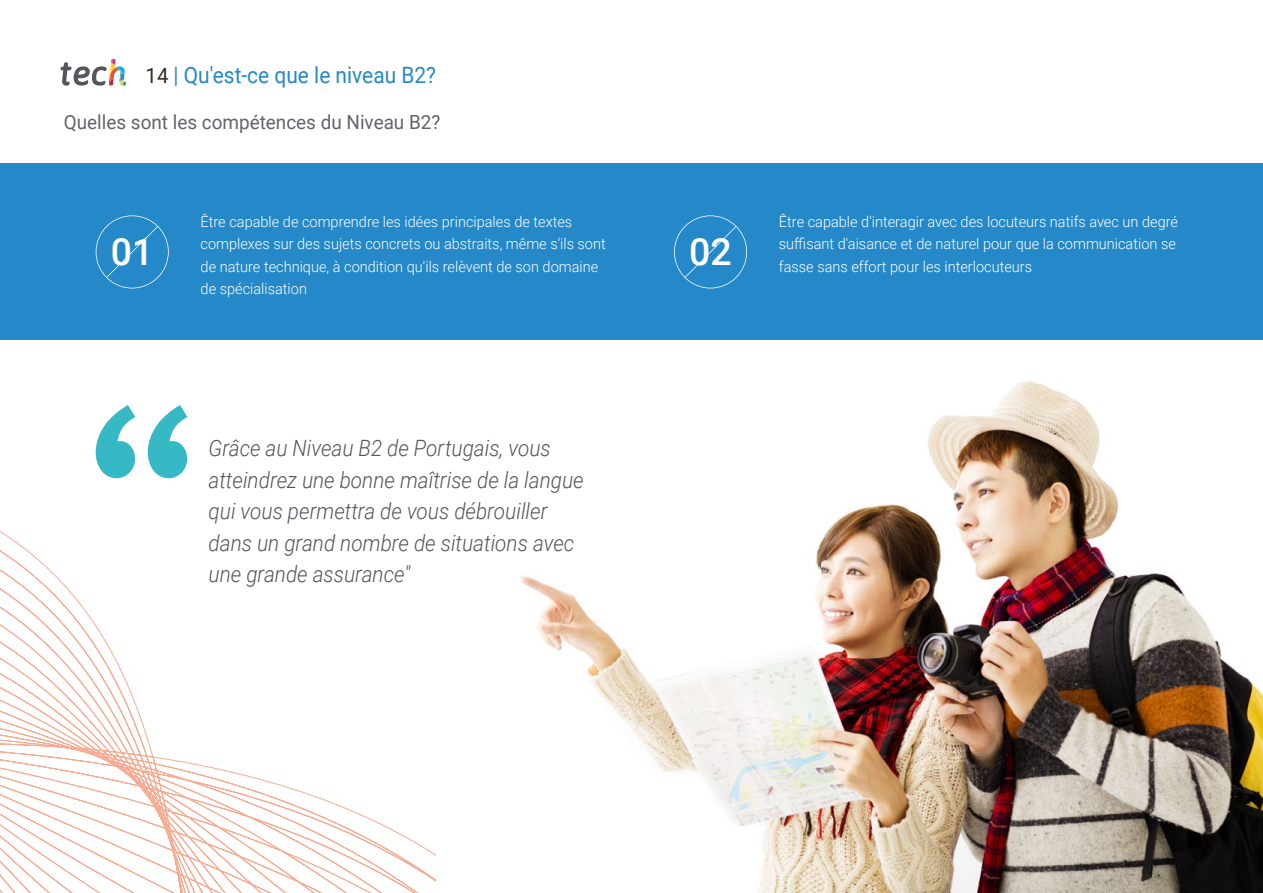
<style>
.page{position:relative;width:1263px;height:893px;background:#fff}
.page>*{position:absolute;margin:0;border:0;box-sizing:border-box;transform-origin:0 0}
.t1{font:500 37.5px "Roboto";color:#fff}
.t2{font:italic 300 22.5px/31.5px "Roboto";color:#52555b;scale:.92 1}
.t3{font:22.5px "Roboto";color:#2488c9;scale:.93 1}
.t4{font:19.5px "Roboto";color:#61646a}
.t5{font:300 15px/22.5px "Roboto";color:#fff}
.s1{font-size:21px;color:#312e20}
</style>
<div class="page">
<svg style="left:61px;top:59px;width:65px;height:27px"></svg>
<svg style="left:0;top:530px;width:436px;height:363px"></svg>
<img style="left:520px;top:381px;width:743px;height:512px">
<div style="left:0;top:164px;width:1263px;height:176px;background:#2488c9"></div>
<svg style="left:96px;top:215px;width:73px;height:73px"></svg>
<svg style="left:674px;top:215px;width:73px;height:73px"></svg>
<svg style="left:96px;top:405px;width:91px;height:73px"></svg>
<h2 class="t3" style="left:146px;top:59px;width:314px"><span class="s1">14</span> | Qu'est-ce que le niveau B2?</h2>
<h3 class="t4" style="left:64px;top:109px;width:378px">Quelles sont les compétences du Niveau B2?</h3>
<p class="t5" style="left:201px;top:210px;width:407px">Être capable de comprendre les idées principales de textes complexes sur des sujets concrets ou abstraits, même s'ils sont de nature technique, à condition qu'ils relèvent de son domaine de spécialisation</p>
<p class="t5" style="left:779px;top:210px;width:401px">Être capable d'interagir avec des locuteurs natifs avec un degré suffisant d'aisance et de naturel pour que la communication se</p>
<h1 class="t1" style="left:111px;top:225px;width:44px">01</h1>
<h1 class="t1" style="left:689px;top:225px;width:44px">02</h1>
<p class="t5" style="left:779px;top:255px;width:255px">fasse sans effort pour les interlocuteurs</p>
<h2 class="t2" style="left:209px;top:432px;width:409px">Grâce au Niveau B2 de Portugais, vous atteindrez une bonne maîtrise de la langue qui vous permettra de vous débrouiller dans un grand nombre de situations avec une grande assurance"</h2>
</div>
